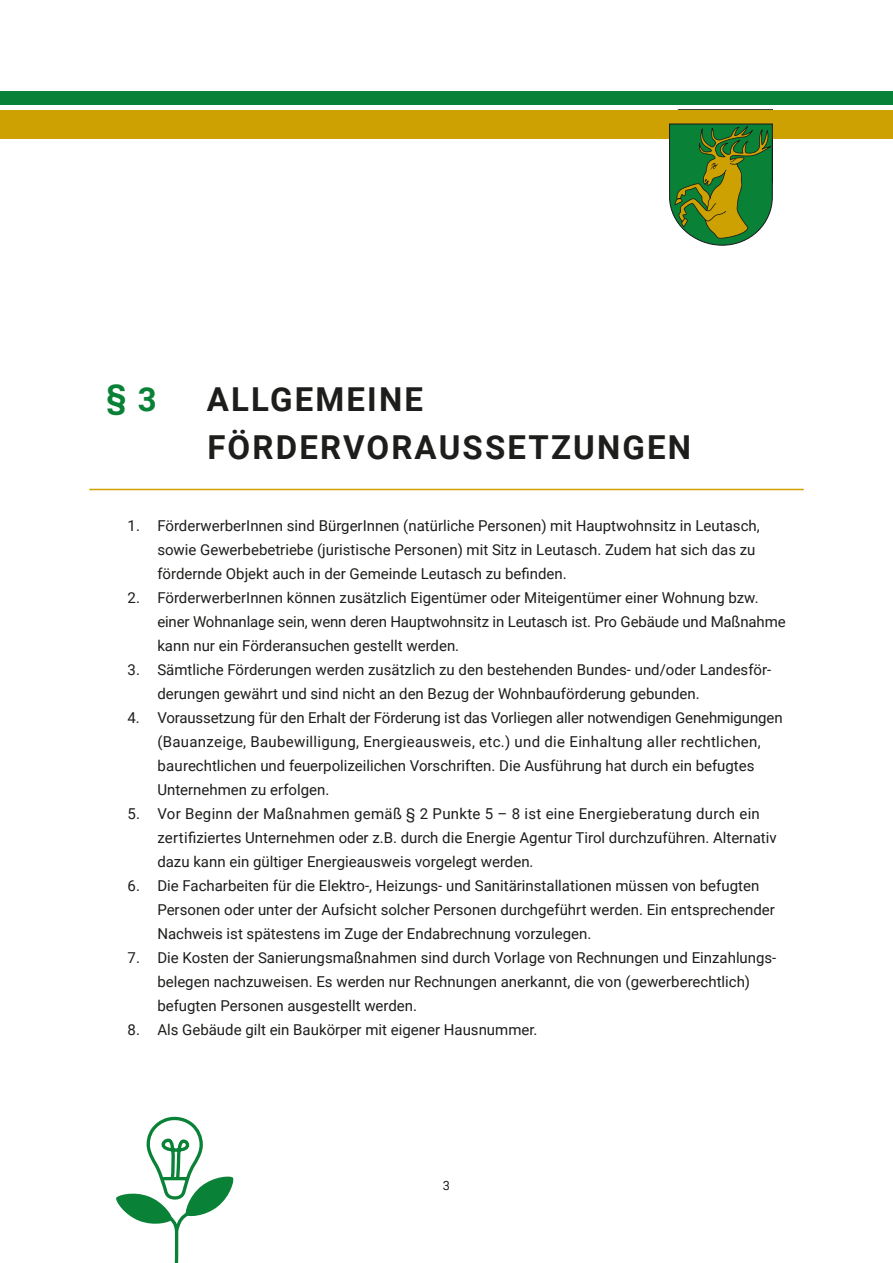
<style>
.page{position:relative;width:893px;height:1263px;background:#fff}
.page>*{position:absolute;margin:0;border:0;box-sizing:border-box;transform-origin:0 0}
.Headline{font:700 33px/48px "Roboto";letter-spacing:.065em;color:#1d1d1b}
.Headline-2{font:700 33px "Roboto";color:#098136}
.t1{font:15px/24px "Roboto";color:#1d1d1b}
.t2{font:12.75px "Roboto";color:#1d1d1b}
</style>
<div class="page">
<div style="left:0;top:110px;width:893px;height:28px;background:#cea102"></div>
<div style="left:0;top:91px;width:893px;height:14px;background:#098136"></div>
<svg style="left:669px;top:123px;width:104px;height:123px;background:#518a38"></svg>
<svg style="left:116px;top:1116px;width:118px;height:147px"></svg>
<hr style="left:89px;top:489px;width:715px;height:1px;background:#cea102">
<p class="Headline-2" style="left:106px;top:375px;width:52px">§ 3</p>
<p class="Headline" style="left:207px;top:374px;width:486px">ALLGEMEINE<br>FÖRDERVORAUSSETZUNGEN</p>
<p class="t1" style="left:157px;top:513px;width:604px;text-indent:-30px">1. FörderwerberInnen sind BürgerInnen (natürliche Personen) mit Hauptwohnsitz in Leutasch, sowie Gewerbebetriebe (juristische Personen) mit Sitz in Leutasch. Zudem hat sich das zu fördernde Objekt auch in der Gemeinde Leutasch zu befinden.</p>
<p class="t1" style="left:157px;top:585px;width:630px;text-indent:-30px">2. FörderwerberInnen können zusätzlich Eigentümer oder Miteigentümer einer Wohnung bzw. einer Wohnanlage sein, wenn deren Hauptwohnsitz in Leutasch ist. Pro Gebäude und Maßnahme kann nur ein Förderansuchen gestellt werden.</p>
<p class="t1" style="left:157px;top:657px;width:615px;text-indent:-30px">3. Sämtliche Förderungen werden zusätzlich zu den bestehenden Bundes- und/oder Landesför&shy;derungen gewährt und sind nicht an den Bezug der Wohnbauförderung gebunden.</p>
<p class="t1" style="left:157px;top:705px;width:627px;text-indent:-30px">4. Voraussetzung für den Erhalt der Förderung ist das Vorliegen aller notwendigen Genehmigungen (Bauanzeige, Baubewilligung, Energieausweis, etc.) und die Einhaltung aller rechtlichen, baurechtlichen und feuerpolizeilichen Vorschriften. Die Ausführung hat durch ein befugtes Unternehmen zu erfolgen.</p>
<p class="t1" style="left:157px;top:801px;width:621px;text-indent:-30px">5. Vor Beginn der Maßnahmen gemäß § 2 Punkte 5 – 8 ist eine Energieberatung durch ein zertifiziertes Unternehmen oder z.B. durch die Energie Agentur Tirol durchzuführen. Alternativ dazu kann ein gültiger Energieausweis vorgelegt werden.</p>
<p class="t1" style="left:157px;top:873px;width:619px;text-indent:-30px">6. Die Facharbeiten für die Elektro-, Heizungs- und Sanitärinstallationen müssen von befugten<br>Personen oder unter der Aufsicht solcher Personen durchgeführt werden. Ein entsprechender<br>Nachweis ist spätestens im Zuge der Endabrechnung vorzulegen.</p>
<p class="t1" style="left:157px;top:945px;width:621px;text-indent:-30px">7. Die Kosten der Sanierungsmaßnahmen sind durch Vorlage von Rechnungen und Einzahlungs&shy;belegen nachzuweisen. Es werden nur Rechnungen anerkannt, die von (gewerberechtlich) befugten Personen ausgestellt werden.</p>
<p class="t1" style="left:128px;top:1017px;width:411px">8. Als Gebäude gilt ein Baukörper mit eigener Hausnummer.</p>
<p class="t2" style="left:443px;top:1176px;width:9px">3</p>
</div>
